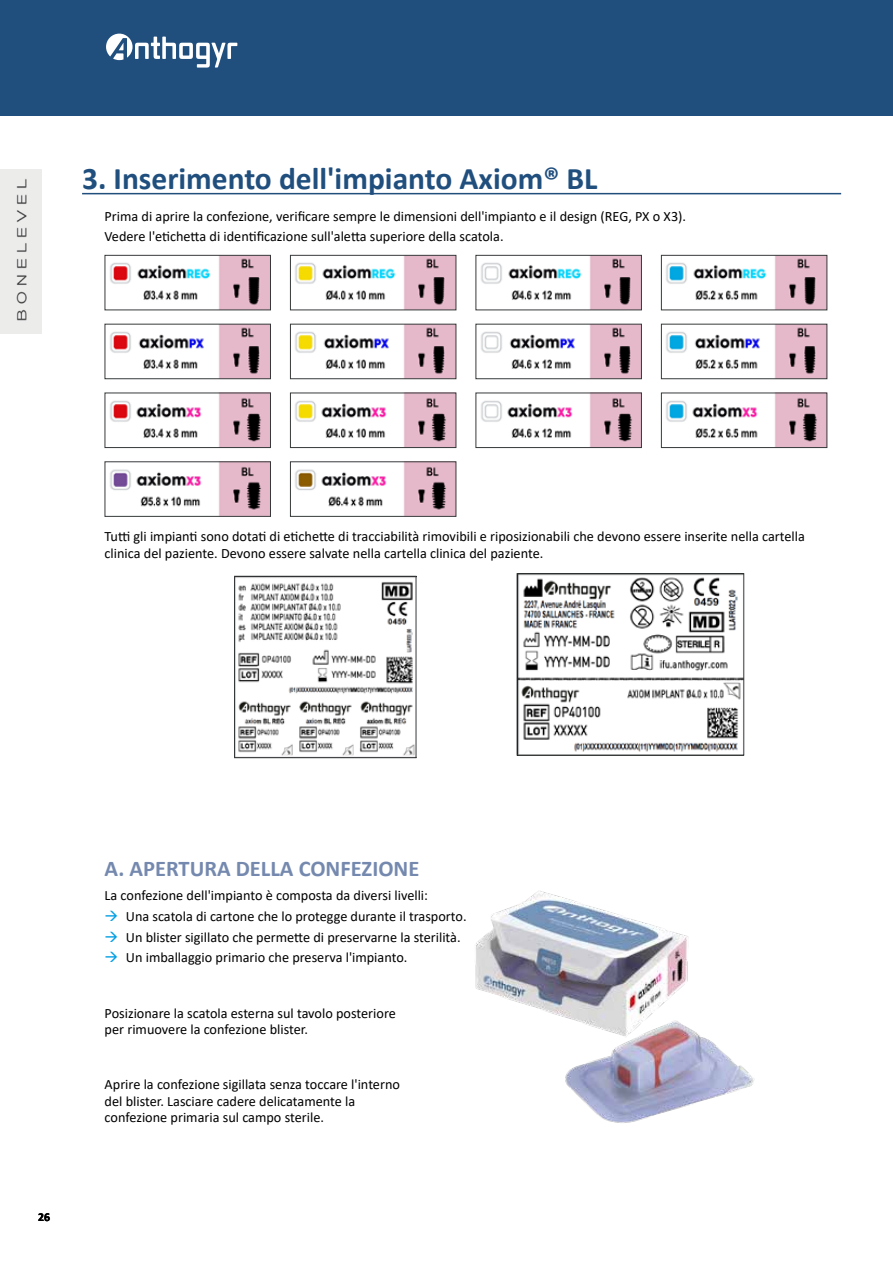
<style>
.page{position:relative;width:893px;height:1263px;background:#fff}
.page>*{position:absolute;margin:0;border:0;box-sizing:border-box;transform-origin:0 0}
.t1{font:700 31.5px "Calibri";color:#204f7e}
.t2{font:700 22.5px "Calibri";color:#7589af}
.t3{font:14.25px/16.5px "Calibri";color:#000}
.t4{font:700 12px "Calibri";color:#000}
</style>
<div class="page">
<img style="left:110px;top:463px;width:159px;height:52px">
<div style="left:105px;top:461px;width:166px;height:56px;border:1px solid #373a3b"></div>
<img style="left:295px;top:463px;width:159px;height:52px">
<div style="left:290px;top:461px;width:166px;height:56px;border:1px solid #373a3b"></div>
<img style="left:110px;top:326px;width:159px;height:51px">
<div style="left:105px;top:324px;width:166px;height:55px;border:1px solid #373a3b"></div>
<img style="left:295px;top:326px;width:159px;height:51px">
<div style="left:290px;top:324px;width:166px;height:55px;border:1px solid #373a3b"></div>
<img style="left:481px;top:326px;width:159px;height:51px">
<div style="left:476px;top:324px;width:166px;height:55px;border:1px solid #373a3b"></div>
<img style="left:666px;top:326px;width:159px;height:51px">
<div style="left:661px;top:324px;width:166px;height:55px;border:1px solid #373a3b"></div>
<img style="left:110px;top:257px;width:159px;height:51px">
<div style="left:105px;top:255px;width:166px;height:55px;border:1px solid #373a3b"></div>
<img style="left:295px;top:257px;width:159px;height:51px">
<div style="left:290px;top:255px;width:166px;height:55px;border:1px solid #373a3b"></div>
<img style="left:481px;top:257px;width:159px;height:51px">
<div style="left:476px;top:255px;width:166px;height:55px;border:1px solid #373a3b"></div>
<img style="left:666px;top:257px;width:159px;height:51px">
<div style="left:661px;top:255px;width:166px;height:55px;border:1px solid #373a3b"></div>
<img style="left:110px;top:395px;width:159px;height:51px">
<div style="left:105px;top:393px;width:166px;height:55px;border:1px solid #373a3b"></div>
<img style="left:295px;top:395px;width:159px;height:51px">
<div style="left:290px;top:393px;width:166px;height:55px;border:1px solid #373a3b"></div>
<img style="left:481px;top:395px;width:159px;height:51px">
<div style="left:476px;top:393px;width:166px;height:55px;border:1px solid #373a3b"></div>
<img style="left:666px;top:395px;width:159px;height:51px">
<div style="left:661px;top:393px;width:166px;height:55px;border:1px solid #373a3b"></div>
<img style="left:238px;top:582px;width:176px;height:174px">
<div style="left:234px;top:576px;width:182px;height:182px;border:1px solid #373a3b"></div>
<img style="left:519px;top:575px;width:223px;height:177px">
<div style="left:517px;top:573px;width:227px;height:182px;border:1px solid #373a3b"></div>
<img style="left:0;top:169px;width:41px;height:165px">
<div style="left:0;top:0;width:893px;height:116px;background:#204f7e"></div>
<svg style="left:106px;top:34px;width:131px;height:34px"></svg>
<hr style="left:82px;top:193px;width:759px;height:1px;background:#204f7e">
<img style="left:475px;top:891px;width:280px;height:232px">
<h1 class="t1" style="left:82px;top:156px;width:517px">3. Inserimento dell'impianto Axiom® BL</h1>
<p class="t3" style="left:105px;top:205px;width:583px;line-height:20.7px">Prima di aprire la confezione, verificare sempre le dimensioni dell'impianto e il design (REG, PX o X3).<br>Vedere l'etichetta di identificazione sull'aletta superiore della scatola.</p>
<p class="t3" style="left:105px;top:528px;width:702px">Tutti gli impianti sono dotati di etichette di tracciabilità rimovibili e riposizionabili che devono essere inserite nella cartella clinica del paziente. Devono essere salvate nella cartella clinica del paziente.</p>
<p class="t4" style="left:38px;top:1208px;width:13px">26</p>
<h2 class="t2" style="left:105px;top:853px;width:316px">A. APERTURA DELLA CONFEZIONE</h2>
<p class="t3" style="left:126px;top:884px;width:342px;line-height:20.7px;text-indent:-21px">La confezione dell'impianto è composta da diversi livelli:<br>Una scatola di cartone che lo protegge durante il trasporto.<br>Un blister sigillato che permette di preservarne la sterilità.<br>Un imballaggio primario che preserva l'impianto.</p>
<p class="t3" style="left:105px;top:1004px;width:293px">Posizionare la scatola esterna sul tavolo posteriore per rimuovere la confezione blister.</p>
<p class="t3" style="left:105px;top:1076px;width:297px">Aprire la confezione sigillata senza toccare l'interno del blister. Lasciare cadere delicatamente la confezione primaria sul campo sterile.</p>
</div>
